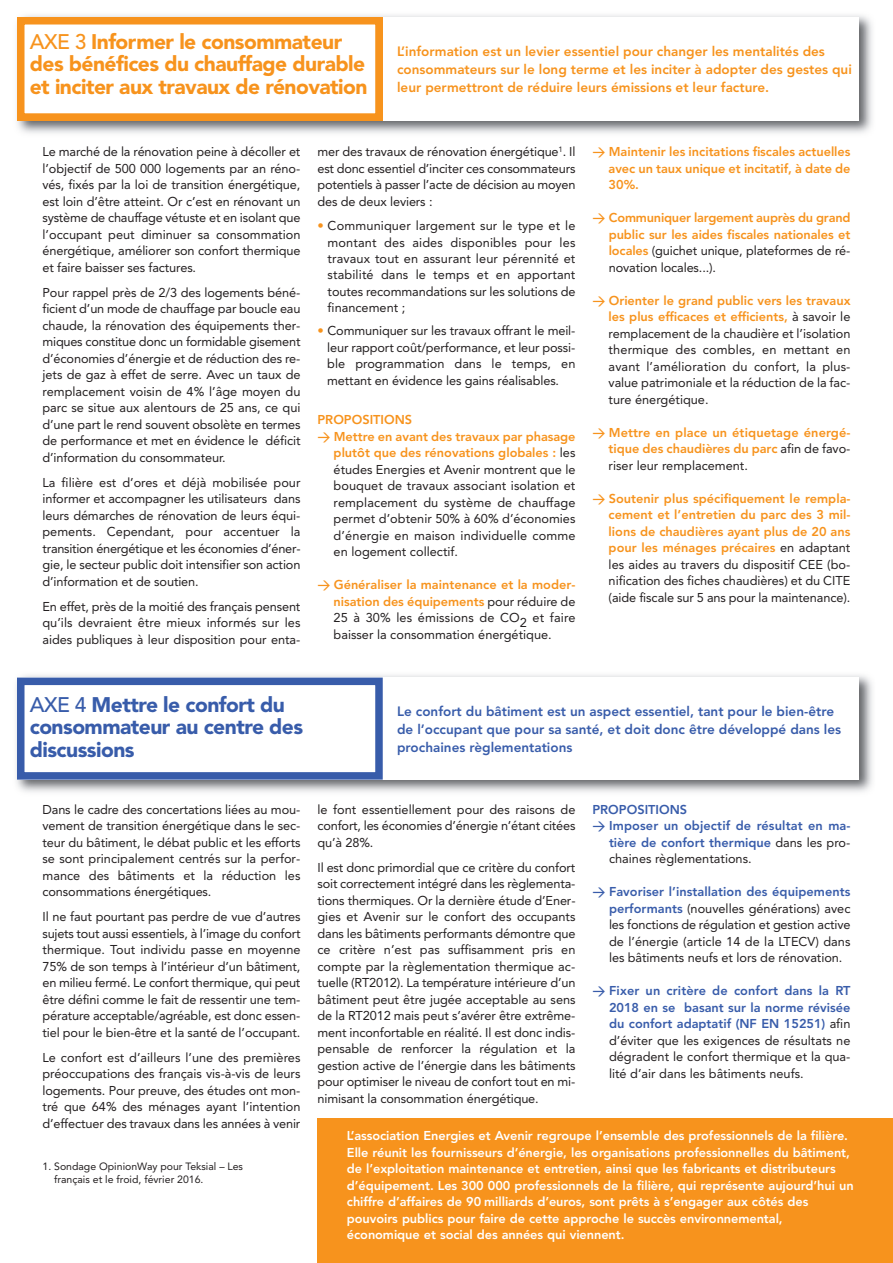
<style>
.page{position:relative;width:893px;height:1263px;background:#fff}
.page>*{position:absolute;margin:0;border:0;box-sizing:border-box;transform-origin:0 0}
.t1{font:900 21px/22.5px "Avenir";letter-spacing:-.025em;color:#f7931d}
.t2{font:900 21px/22.5px "Avenir";letter-spacing:-.025em;color:#385caa}
.t3{font:800 13.5px/18px "Avenir";color:#f7931d}
.t4{font:800 13.5px/18px "Avenir";color:#385caa}
.t5{font:12.75px/16.5px "Avenir";letter-spacing:-.005em;color:#231f20;text-align:justify}
.t6{font:800 12.75px/16.5px "Avenir";letter-spacing:-.005em;color:#f7931d;text-align:justify}
.t7{font:800 12.75px/16.5px "Avenir";letter-spacing:-.005em;color:#fff}
.t8{font:800 12.75px "Avenir";color:#385caa}
.t9{font:10.5px/13.5px "Avenir";color:#231f20}
.s1{font-weight:500}
.s2{font-weight:900;color:#f7931d}
.s3{font-family:"DIN";font-weight:500}
.s4{font-weight:400;color:#231f20}
.s5{font-family:"DIN";font-weight:500;color:#f7931d}
.s6{font-weight:800;color:#f7931d}
.s7{font-family:"DIN";font-weight:500;color:#385caa}
.s8{font-weight:800;color:#385caa}
</style>
<div class="page">
<img style="left:17px;top:15px;width:855px;height:119px">
<div style="left:18px;top:17px;width:841px;height:104px;background:#fff"></div>
<svg style="left:17px;top:17px;width:366px;height:104px"></svg>
<img style="left:16px;top:675px;width:857px;height:117px">
<div style="left:17px;top:677px;width:842px;height:103px;background:#fff"></div>
<div style="left:17px;top:677px;width:366px;height:103px;border:8px solid #385caa"></div>
<div style="left:318px;top:1118px;width:575px;height:145px;background:#f7931d"></div>
<h1 class="t1" style="left:30px;top:32px;width:339px"><span class="s1">AXE 3</span> Informer le consommateur des bénéfices du chauffage durable et inciter aux travaux de rénovation</h1>
<p class="t3" style="left:397px;top:44px;width:456px">L’information est un levier essentiel pour changer les mentalités des consommateurs sur le long terme et les inciter à adopter des gestes qui leur permettront de réduire leurs émissions et leur facture.</p>
<p class="t5" style="left:43px;top:144px;width:259px">Le marché de la rénovation peine à décoller et l’objectif de 500 000 logements par an réno&shy;vés, fixés par la loi de transition énergétique, est loin d’être atteint. Or c’est en rénovant un système de chauffage vétuste et en isolant que l’occupant peut diminuer sa consommation énergétique, améliorer son confort thermique et faire baisser ses factures.</p>
<p class="t5" style="left:43px;top:285px;width:259px">Pour rappel près de 2/3 des logements béné&shy;ficient d’un mode de chauffage par boucle eau chaude, la rénovation des équipements ther&shy;miques constitue donc un formidable gisement d’économies d’énergie et de réduction des re&shy;jets de gaz à effet de serre. Avec un taux de remplacement voisin de 4% l’âge moyen du parc se situe aux alentours de 25 ans, ce qui d’une part le rend souvent obsolète en termes de performance et met en évidence le déficit d’information du consommateur.</p>
<p class="t5" style="left:43px;top:475px;width:260px">La filière est d’ores et déjà mobilisée pour informer et accompagner les utilisateurs dans leurs démarches de rénovation de leurs équi&shy;pements. Cependant, pour accentuer la transition énergétique et les économies d’éner&shy;gie, le secteur public doit intensifier son action d’information et de soutien.</p>
<p class="t5" style="left:43px;top:599px;width:259px">En effet, près de la moitié des français pensent qu’ils devraient être mieux informés sur les aides publiques à leur disposition pour enta-</p>
<p class="t5" style="left:317px;top:144px;width:259px">mer des travaux de rénovation énergétique<sup>1</sup>. Il est donc essentiel d’inciter ces consommateurs potentiels à passer l’acte de décision au moyen des de deux leviers :</p>
<p class="t5" style="left:328px;top:219px;width:249px;text-indent:-10px"><span class="s2">•</span> Communiquer largement sur le type et le montant des aides disponibles pour les travaux tout en assurant leur pérennité et stabilité dans le temps et en apportant toutes recommandations sur les solutions de financement ;</p>
<p class="t5" style="left:327px;top:323px;width:250px;text-indent:-10px"><span class="s2">•</span> Communiquer sur les travaux offrant le meil&shy;leur rapport coût/performance, et leur possi&shy;ble programmation dans le temps, en mettant en évidence les gains réalisables.</p>
<p class="t6" style="left:317px;top:413px;width:96px">PROPOSITIONS</p>
<p class="t6" style="left:317px;top:429px;width:260px"><span class="s3">&gt;</span> Mettre en avant des travaux par phasage</p>
<p class="t6" style="left:334px;top:446px;width:243px">plutôt que des rénovations globales : <span class="s4">les</span></p>
<p class="t5" style="left:334px;top:462px;width:243px">études Energies et Avenir montrent que le</p>
<p class="t5" style="left:334px;top:479px;width:243px">bouquet de travaux associant isolation et</p>
<p class="t5" style="left:334px;top:495px;width:243px">remplacement du système de chauffage</p>
<p class="t5" style="left:334px;top:512px;width:243px">permet d’obtenir 50% à 60% d’économies</p>
<p class="t5" style="left:334px;top:528px;width:243px">d’énergie en maison individuelle comme</p>
<p class="t5" style="left:334px;top:545px;width:126px">en logement collectif.</p>
<p class="t5" style="left:334px;top:578px;width:243px;text-indent:-16px"><span class="s5">&gt;</span> <span class="s6">Généraliser la maintenance et la moder&shy;nisation des équipements</span> pour réduire de 25 à 30% les émissions de CO2 et faire baisser la consommation énergétique.</p>
<p class="t6" style="left:609px;top:144px;width:243px;text-indent:-16px"><span class="s3">&gt;</span> Maintenir les incitations fiscales actuelles avec un taux unique et incitatif, à date de 30%.</p>
<p class="t6" style="left:609px;top:210px;width:243px;text-indent:-16px"><span class="s3">&gt;</span> Communiquer largement auprès du grand public sur les aides fiscales nationales et locales <span class="s4">(guichet unique, plateformes de ré&shy;novation locales...).</span></p>
<p class="t5" style="left:609px;top:293px;width:243px;text-indent:-16px"><span class="s5">&gt;</span> <span class="s6">Orienter le grand public vers les travaux les plus efficaces et efficients,</span> à savoir le remplacement de la chaudière et l’isolation thermique des combles, en mettant en avant l’amélioration du confort, la plus&shy;value patrimoniale et la réduction de la fac&shy;ture énergétique.</p>
<p class="t6" style="left:609px;top:425px;width:243px;text-indent:-16px"><span class="s3">&gt;</span> Mettre en place un étiquetage énergé&shy;tique des chaudières du parc <span class="s4">afin de favo&shy;riser leur remplacement.</span></p>
<p class="t6" style="left:609px;top:491px;width:243px;text-indent:-16px"><span class="s3">&gt;</span> Soutenir plus spécifiquement le rempla&shy;cement et l’entretien du parc des 3 mil&shy;lions de chaudières ayant plus de 20 ans pour les ménages précaires <span class="s4">en adaptant les aides au travers du dispositif CEE (bo&shy;nification des fiches chaudières) et du CITE (aide fiscale sur 5 ans pour la maintenance).</span></p>
<h1 class="t2" style="left:30px;top:695px;width:275px"><span class="s1">AXE 4</span> Mettre le confort du consommateur au centre des discussions</h1>
<p class="t4" style="left:397px;top:703px;width:445px">Le confort du bâtiment est un aspect essentiel, tant pour le bien-être de l’occupant que pour sa santé, et doit donc être développé dans les prochaines règlementations</p>
<p class="t5" style="left:43px;top:802px;width:259px">Dans le cadre des concertations liées au mou&shy;vement de transition énergétique dans le sec&shy;teur du bâtiment, le débat public et les efforts se sont principalement centrés sur la perfor&shy;mance des bâtiments et la réduction les consommations énergétiques.</p>
<p class="t5" style="left:43px;top:909px;width:259px">Il ne faut pourtant pas perdre de vue d’autres sujets tout aussi essentiels, à l’image du confort thermique. Tout individu passe en moyenne 75% de son temps à l’intérieur d’un bâtiment, en milieu fermé. Le confort thermique, qui peut être défini comme le fait de ressentir une tem&shy;pérature acceptable/agréable, est donc essen&shy;tiel pour le bien-être et la santé de l’occupant.</p>
<p class="t5" style="left:43px;top:1050px;width:259px">Le confort est d’ailleurs l’une des premières préoccupations des français vis-à-vis de leurs logements. Pour preuve, des études ont mon&shy;tré que 64% des ménages ayant l’intention d’effectuer des travaux dans les années à venir</p>
<p class="t9" style="left:54px;top:1160px;width:190px;text-indent:-12px">1. Sondage OpinionWay pour Teksial – Les français et le froid, février 2016.</p>
<p class="t5" style="left:317px;top:802px;width:259px">le font essentiellement pour des raisons de confort, les économies d’énergie n’étant citées qu’à 28%.</p>
<p class="t5" style="left:317px;top:860px;width:260px">Il est donc primordial que ce critère du confort soit correctement intégré dans les règlementa&shy;tions thermiques. Or la dernière étude d’Ener&shy;gies et Avenir sur le confort des occupants dans les bâtiments performants démontre que ce critère n’est pas suffisamment pris en compte par la règlementation thermique ac&shy;tuelle (RT2012). La température intérieure d’un bâtiment peut être jugée acceptable au sens de la RT2012 mais peut s’avérer être extrême&shy;ment inconfortable en réalité. Il est donc indis&shy;pensable de renforcer la régulation et la gestion active de l’énergie dans les bâtiments pour optimiser le niveau de confort tout en mi&shy;nimisant la consommation énergétique.</p>
<p class="t8" style="left:592px;top:804px;width:96px">PROPOSITIONS</p>
<p class="t8" style="left:592px;top:820px;width:260px"><span class="s3">&gt;</span> Imposer un objectif de résultat en ma-</p>
<p class="t8" style="left:609px;top:837px;width:243px">tière de confort thermique <span class="s4">dans les pro-</span></p>
<p class="t5" style="left:609px;top:851px;width:144px">chaines règlementations.</p>
<p class="t5" style="left:609px;top:884px;width:243px;text-indent:-16px"><span class="s7">&gt;</span> <span class="s8">Favoriser l’installation des équipements performants</span> (nouvelles générations) avec les fonctions de régulation et gestion active de l’énergie (article 14 de la LTECV) dans les bâtiments neufs et lors de rénovation.</p>
<p class="t5" style="left:609px;top:983px;width:243px;text-indent:-16px"><span class="s7">&gt;</span> <span class="s8">Fixer un critère de confort dans la RT 2018 en se basant sur la norme révisée du confort adaptatif (NF EN 15251)</span> afin d’éviter que les exigences de résultats ne dégradent le confort thermique et la qua&shy;lité d’air dans les bâtiments neufs.</p>
<p class="t7" style="left:347px;top:1128px;width:508px">L’association Energies et Avenir regroupe l’ensemble des professionnels de la filière.<br>Elle réunit les fournisseurs d’énergie, les organisations professionnelles du bâtiment, de l’exploitation maintenance et entretien, ainsi que les fabricants et distributeurs d’équipement. Les 300 000 professionnels de la filière, qui représente aujourd’hui un chiffre d’affaires de 90 milliards d’euros, sont prêts à s’engager aux côtés des pouvoirs publics pour faire de cette approche le succès environnemental, économique et social des années qui viennent.</p>
</div>
